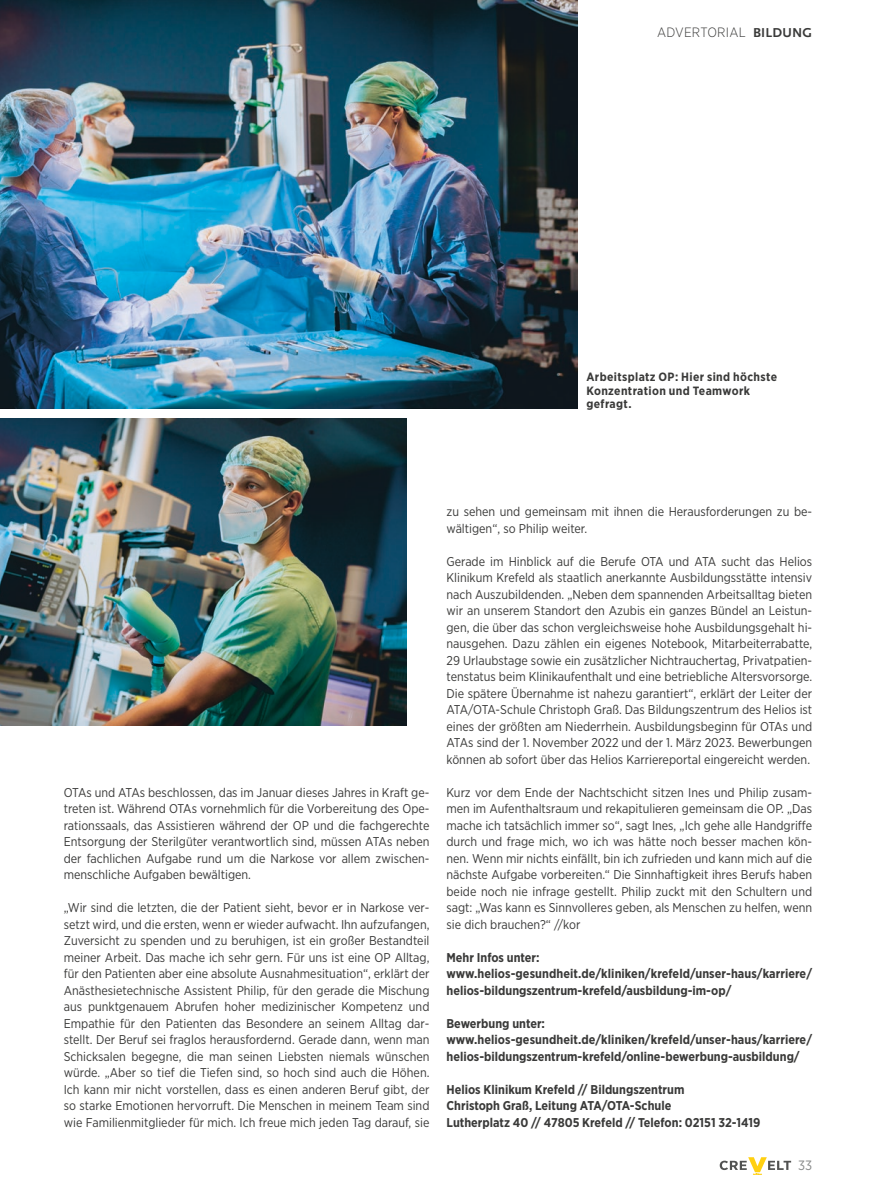
<style>
.page{position:relative;width:876px;height:1191px;background:#fff}
.page>*{position:absolute;margin:0;border:0;box-sizing:border-box;transform-origin:0 0}
.t1{font:300 13.5px "Gotham Narrow";letter-spacing:.02em;color:#3a3a39}
.t2{font:13.5px "Gotham Narrow";color:#878989}
.t3{font:12.75px/16.5px "Gotham Narrow";color:#3a3a39;text-align:justify}
.t4{font:700 12.75px/16.5px "Gotham Narrow";color:#3a3a39}
.t5{font:700 12px/13.5px "Gotham Narrow";letter-spacing:.03em;color:#3a3a39}
.s1{font-family:"Scala Sans";font-weight:700}
</style>
<div class="page">
<img style="left:0;top:419px;width:406px;height:306px">
<img style="left:0;top:0;width:577px;height:408px">
<svg style="left:720px;top:1157px;width:71px;height:17px"></svg>
<p class="t1" style="left:657px;top:24px;width:157px">ADVERTORIAL <span class="s1">BILDUNG</span></p>
<p class="t5" style="left:586px;top:370px;width:192px">Arbeitsplatz OP: Hier sind höchste<br>Konzentration und Teamwork gefragt.</p>
<p class="t3" style="left:64px;top:784px;width:367px">OTAs und ATAs beschlossen, das im Januar dieses Jahres in Kraft ge&shy;treten ist. Während OTAs vornehmlich für die Vorbereitung des Ope&shy;rationssaals, das Assistieren während der OP und die fachgerechte Entsorgung der Sterilgüter verantwortlich sind, müssen ATAs neben der fachlichen Aufgabe rund um die Narkose vor allem zwischen&shy;menschliche Aufgaben bewältigen.</p>
<p class="t3" style="left:64px;top:899px;width:367px">„Wir sind die letzten, die der Patient sieht, bevor er in Narkose ver&shy;setzt wird, und die ersten, wenn er wieder aufwacht. Ihn aufzufangen, Zuversicht zu spenden und zu beruhigen, ist ein großer Bestandteil meiner Arbeit. Das mache ich sehr gern. Für uns ist eine OP Alltag, für den Patienten aber eine absolute Ausnahmesituation“, erklärt der Anästhesietechnische Assistent Philip, für den gerade die Mischung aus punktgenauem Abrufen hoher medizinischer Kompetenz und Empathie für den Patienten das Besondere an seinem Alltag dar&shy;stellt. Der Beruf sei fraglos herausfordernd. Gerade dann, wenn man Schicksalen begegne, die man seinen Liebsten niemals wünschen würde. „Aber so tief die Tiefen sind, so hoch sind auch die Höhen.<br>Ich kann mir nicht vorstellen, dass es einen anderen Beruf gibt, der so starke Emotionen hervorruft. Die Menschen in meinem Team sind wie Familienmitglieder für mich. Ich freue mich jeden Tag darauf, sie</p>
<p class="t3" style="left:446px;top:503px;width:367px">zu sehen und gemeinsam mit ihnen die Herausforderungen zu be&shy;wältigen“, so Philip weiter.</p>
<p class="t3" style="left:446px;top:553px;width:367px">Gerade im Hinblick auf die Berufe OTA und ATA sucht das Helios Klinikum Krefeld als staatlich anerkannte Ausbildungsstätte intensiv nach Auszubildenden. „Neben dem spannenden Arbeitsalltag bieten wir an unserem Standort den Azubis ein ganzes Bündel an Leistun&shy;gen, die über das schon vergleichsweise hohe Ausbildungsgehalt hi&shy;nausgehen. Dazu zählen ein eigenes Notebook, Mitarbeiterrabatte, 29 Urlaubstage sowie ein zusätzlicher Nichtrauchertag, Privatpatien&shy;tenstatus beim Klinikaufenthalt und eine betriebliche Altersvorsorge.<br>Die spätere Übernahme ist nahezu garantiert“, erklärt der Leiter der ATA/OTA-Schule Christoph Graß. Das Bildungszentrum des Helios ist eines der größten am Niederrhein. Ausbildungsbeginn für OTAs und ATAs sind der 1. November 2022 und der 1. März 2023. Bewerbungen können ab sofort über das Helios Karriereportal eingereicht werden.</p>
<p class="t3" style="left:446px;top:784px;width:367px">Kurz vor dem Ende der Nachtschicht sitzen Ines und Philip zusam&shy;men im Aufenthaltsraum und rekapitulieren gemeinsam die OP. „Das mache ich tatsächlich immer so“, sagt Ines, „Ich gehe alle Handgriffe durch und frage mich, wo ich was hätte noch besser machen kön&shy;nen. Wenn mir nichts einfällt, bin ich zufrieden und kann mich auf die nächste Aufgabe vorbereiten.“ Die Sinnhaftigkeit ihres Berufs haben beide noch nie infrage gestellt. Philip zuckt mit den Schultern und sagt: „Was kann es Sinnvolleres geben, als Menschen zu helfen, wenn sie dich brauchen?“ //kor</p>
<p class="t4" style="left:446px;top:949px;width:367px">Mehr Infos unter: www.helios-gesundheit.de/kliniken/krefeld/unser-haus/karriere/ helios-bildungszentrum-krefeld/ausbildung-im-op/</p>
<p class="t4" style="left:446px;top:1015px;width:367px">Bewerbung unter: www.helios-gesundheit.de/kliniken/krefeld/unser-haus/karriere/ helios-bildungszentrum-krefeld/online-bewerbung-ausbildung/</p>
<p class="t4" style="left:446px;top:1081px;width:315px">Helios Klinikum Krefeld // Bildungszentrum<br>Christoph Graß, Leitung ATA/OTA-Schule<br>Lutherplatz 40 // 47805 Krefeld // Telefon: 02151 32-1419</p>
<p class="t2" style="left:798px;top:1156px;width:16px">33</p>
</div>
